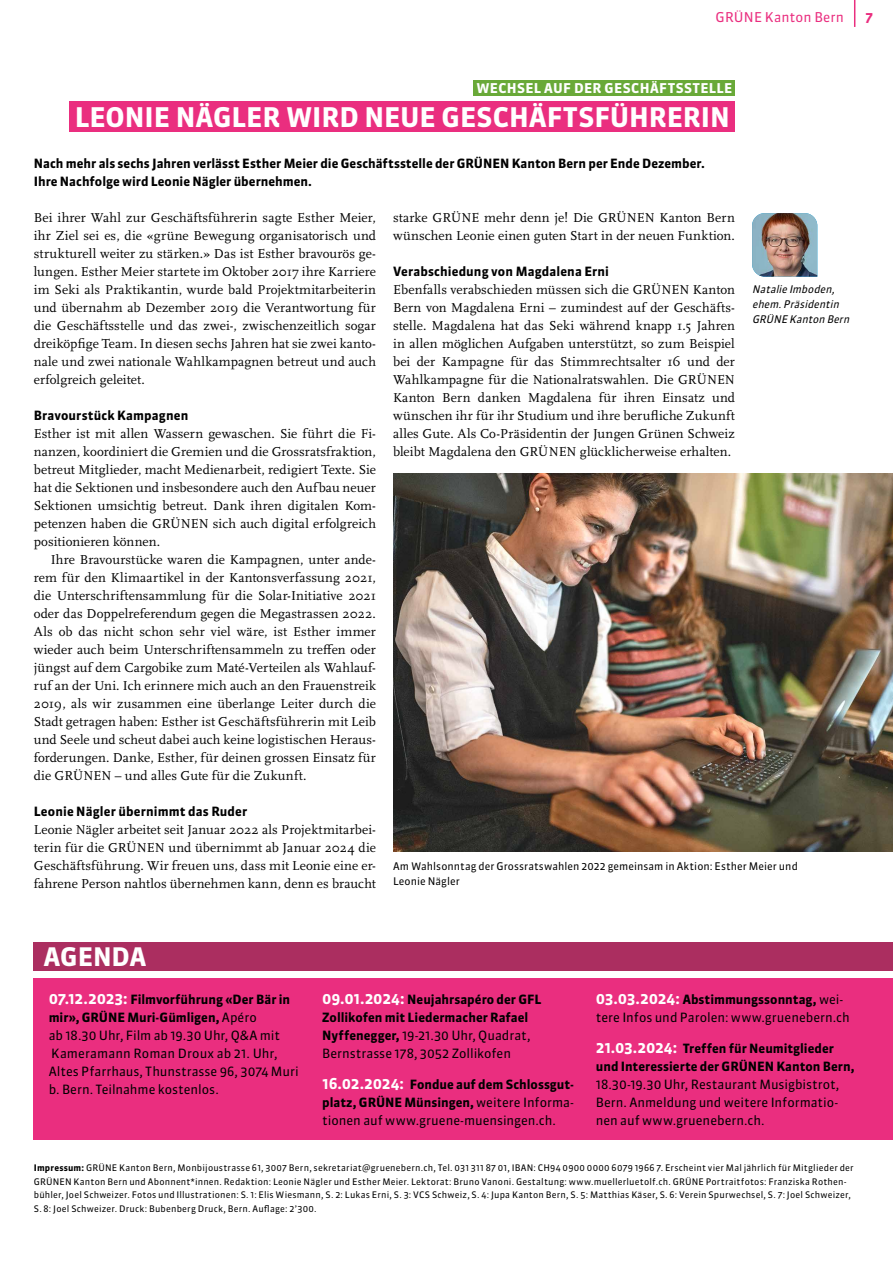
<style>
.page{position:relative;width:893px;height:1263px;background:#fff}
.page>*{position:absolute;margin:0;border:0;box-sizing:border-box;transform-origin:0 0}
.t1{font:700 27px "Sanuk OT";letter-spacing:-.005em;color:#fff}
.t2{font:700 25.5px "Sanuk OT";letter-spacing:-.005em;color:#fff}
.t3{font:13.5px/18px "Scala Pro";letter-spacing:.005em;color:#000;text-align:justify}
.t4{font:700 13.5px "Sanuk OT";letter-spacing:.025em;color:#fff}
.t5{font:13.5px "Sanuk OT";letter-spacing:.01em;color:#ea2e7f}
.t6{font:700 13.5px "Sanuk OT";color:#ea2e7f}
.t7{font:12.75px/18px "Sanuk OT";color:#000}
.t8{font:700 12.75px/18px "Sanuk OT";letter-spacing:.005em;color:#000}
.t9{font:10.5px/15px "Sanuk OT";letter-spacing:.005em;color:#000}
.t10{font:italic 10.5px/15px "Sanuk OT";color:#000}
.t11{font:9px/13.5px "Sanuk OT";letter-spacing:.02em;color:#000}
.s1{font-weight:700;font-size:15px;color:#fff}
.s2{font-weight:700}
.s3{font-size:15px;color:#fff}
.s4{font-weight:400}
</style>
<div class="page">
<svg style="left:854px;top:0;width:1px;height:27px"></svg>
<div style="left:70px;top:101px;width:665px;height:31px;background:#ea2e7f"></div>
<div style="left:473px;top:80px;width:262px;height:16px;background:#69a938"></div>
<img style="left:752px;top:213px;width:65px;height:64px">
<div style="left:34px;top:978px;width:859px;height:162px;background:#ea2e7f"></div>
<div style="left:34px;top:942px;width:859px;height:29px;background:#ab2e60"></div>
<img style="left:393px;top:474px;width:500px;height:378px">
<p class="t5" style="left:716px;top:9px;width:130px">GRÜNE Kanton Bern</p>
<p class="t6" style="left:865px;top:9px;width:9px">7</p>
<p class="t4" style="left:476px;top:80px;width:258px">WECHSEL AUF DER GESCHÄFTSSTELLE</p>
<h1 class="t1" style="left:75px;top:100px;width:657px">LEONIE NÄGLER WIRD NEUE GESCHÄFTSFÜHRERIN</h1>
<p class="t8" style="left:34px;top:154px;width:673px">Nach mehr als sechs Jahren verlässt Esther Meier die Geschäftsstelle der GRÜNEN Kanton Bern per Ende Dezember.<br>Ihre Nachfolge wird Leonie Nägler übernehmen.</p>
<p class="t3" style="left:34px;top:208px;width:344px">Bei ihrer Wahl zur Geschäftsführerin sagte Esther Meier, ihr Ziel sei es, die «grüne Bewegung organisatorisch und strukturell weiter zu stärken.» Das ist Esther bravourös ge&shy;lungen. Esther Meier startete im Oktober 2017 ihre Karriere im Seki als Praktikantin, wurde bald Projektmitarbeiterin und übernahm ab Dezember 2019 die Verantwortung für die Geschäftsstelle und das zwei-, zwischenzeitlich sogar dreiköpfige Team. In diesen sechs Jahren hat sie zwei kanto&shy;nale und zwei nationale Wahlkampagnen betreut und auch erfolgreich geleitet.</p>
<p class="t8" style="left:34px;top:406px;width:156px">Bravourstück Kampagnen</p>
<p class="t3" style="left:34px;top:424px;width:344px">Esther ist mit allen Wassern gewaschen. Sie führt die Fi&shy;nanzen, koordiniert die Gremien und die Grossratsfraktion, betreut Mitglieder, macht Medienarbeit, redigiert Texte. Sie hat die Sektionen und insbesondere auch den Aufbau neuer Sektionen umsichtig betreut. Dank ihren digitalen Kom&shy;petenzen haben die GRÜNEN sich auch digital erfolgreich positionieren können.</p>
<p class="t3" style="left:34px;top:550px;width:344px;text-indent:17px">Ihre Bravourstücke waren die Kampagnen, unter ande&shy;rem für den Klimaartikel in der Kantonsverfassung 2021, die Unterschriftensammlung für die Solar-Initiative 2021 oder das Doppelreferendum gegen die Megastrassen 2022.<br>Als ob das nicht schon sehr viel wäre, ist Esther immer wieder auch beim Unterschriftensammeln zu treffen oder jüngst auf dem Cargobike zum Maté-Verteilen als Wahlauf&shy;ruf an der Uni. Ich erinnere mich auch an den Frauenstreik 2019, als wir zusammen eine überlange Leiter durch die Stadt getragen haben: Esther ist Geschäftsführerin mit Leib und Seele und scheut dabei auch keine logistischen Heraus&shy;forderungen. Danke, Esther, für deinen grossen Einsatz für die GRÜNEN – und alles Gute für die Zukunft.</p>
<p class="t8" style="left:34px;top:802px;width:215px">Leonie Nägler übernimmt das Ruder</p>
<p class="t3" style="left:34px;top:820px;width:344px">Leonie Nägler arbeitet seit Januar 2022 als Projektmitarbei&shy;terin für die GRÜNEN und übernimmt ab Januar 2024 die Geschäftsführung. Wir freuen uns, dass mit Leonie eine er&shy;fahrene Person nahtlos übernehmen kann, denn es braucht</p>
<p class="t3" style="left:393px;top:208px;width:343px">starke GRÜNE mehr denn je! Die GRÜNEN Kanton Bern wünschen Leonie einen guten Start in der neuen Funktion.</p>
<p class="t8" style="left:393px;top:262px;width:218px">Verabschiedung von Magdalena Erni</p>
<p class="t3" style="left:393px;top:280px;width:343px">Ebenfalls verabschieden müssen sich die GRÜNEN Kanton Bern von Magdalena Erni – zumindest auf der Geschäfts&shy;stelle. Magdalena hat das Seki während knapp 1.5 Jahren in allen möglichen Aufgaben unterstützt, so zum Beispiel bei der Kampagne für das Stimmrechtsalter 16 und der Wahlkampagne für die Nationalratswahlen. Die GRÜNEN Kanton Bern danken Magdalena für ihren Einsatz und wünschen ihr für ihr Studium und ihre berufliche Zukunft alles Gute. Als Co-Präsidentin der Jungen Grünen Schweiz bleibt Magdalena den GRÜNEN glücklicherweise erhalten.</p>
<p class="t10" style="left:752px;top:282px;width:101px">Natalie Imboden, ehem.Präsidentin<br>GRÜNE Kanton Bern</p>
<p class="t9" style="left:393px;top:859px;width:406px">Am Wahlsonntag der Grossratswahlen 2022 gemeinsam in Aktion: Esther Meier und<br>Leonie Nägler</p>
<h2 class="t2" style="left:44px;top:941px;width:104px">AGENDA</h2>
<p class="t7" style="left:49px;top:991px;width:252px"><span class="s1">07.12.2023:</span> <span class="s2">Filmvorführung «Der Bär in mir», GRÜNE Muri-Gümligen,</span> Apéro<br>ab 18.30 Uhr, Film ab 19.30 Uhr, Q&amp;A mit Kameramann Roman Droux ab 21. Uhr, Altes Pfarrhaus, Thunstrasse 96, 3074 Muri b. Bern. Teilnahme kostenlos.</p>
<p class="t8" style="left:322px;top:991px;width:221px"><span class="s3">09.01.2024:</span> Neujahrsapéro der GFL Zollikofen mit Liedermacher Rafael Nyffenegger, <span class="s4">19-21.30 Uhr, Quadrat, Bernstrasse 178, 3052 Zollikofen</span></p>
<p class="t7" style="left:322px;top:1075px;width:253px;text-align:justify"><span class="s1">16.02.2024:</span> <span class="s2">Fondue auf dem Schlossgut&shy;platz, GRÜNE Münsingen,</span> weitere Informa&shy;tionen auf www.gruene-muensingen.ch.</p>
<p class="t7" style="left:596px;top:991px;width:256px"><span class="s1">03.03.2024:</span> <span class="s2">Abstimmungssonntag,</span> wei&shy;tere Infos und Parolen: www.gruenebern.ch</p>
<p class="t8" style="left:596px;top:1039px;width:260px"><span class="s3">21.03.2024:</span> Treffen für Neumitglieder und Interessierte der GRÜNEN Kanton Bern,</p>
<p class="t7" style="left:596px;top:1075px;width:245px;text-align:justify">18.30-19.30 Uhr, Restaurant Musigbistrot, Bern. Anmeldung und weitere Informatio&shy;nen auf www.gruenebern.ch.</p>
<p class="t11" style="left:34px;top:1161px;width:821px"><span class="s2">Impressum:</span> GRÜNE Kanton Bern, Monbijoustrasse 61, 3007 Bern, sekretariat@gruenebern.ch, Tel. 031 311 87 01, IBAN: CH94 0900 0000 6079 1966 7. Erscheint vier Mal jährlich für Mitglieder der GRÜNEN Kanton Bern und Abonnent*innen. Redaktion: Leonie Nägler und Esther Meier. Lektorat: Bruno Vanoni. Gestaltung: www.muellerluetolf.ch. GRÜNE Portraitfotos: Franziska Rothen&shy;bühler, Joel Schweizer. Fotos und Illustrationen: S. 1: Elis Wiesmann, S. 2: Lukas Erni, S. 3: VCS Schweiz, S. 4: Jupa Kanton Bern, S. 5: Matthias Käser, S. 6: Verein Spurwechsel, S. 7: Joel Schweizer, S. 8: Joel Schweizer. Druck: Bubenberg Druck, Bern. Auflage: 2’300.</p>
</div>
